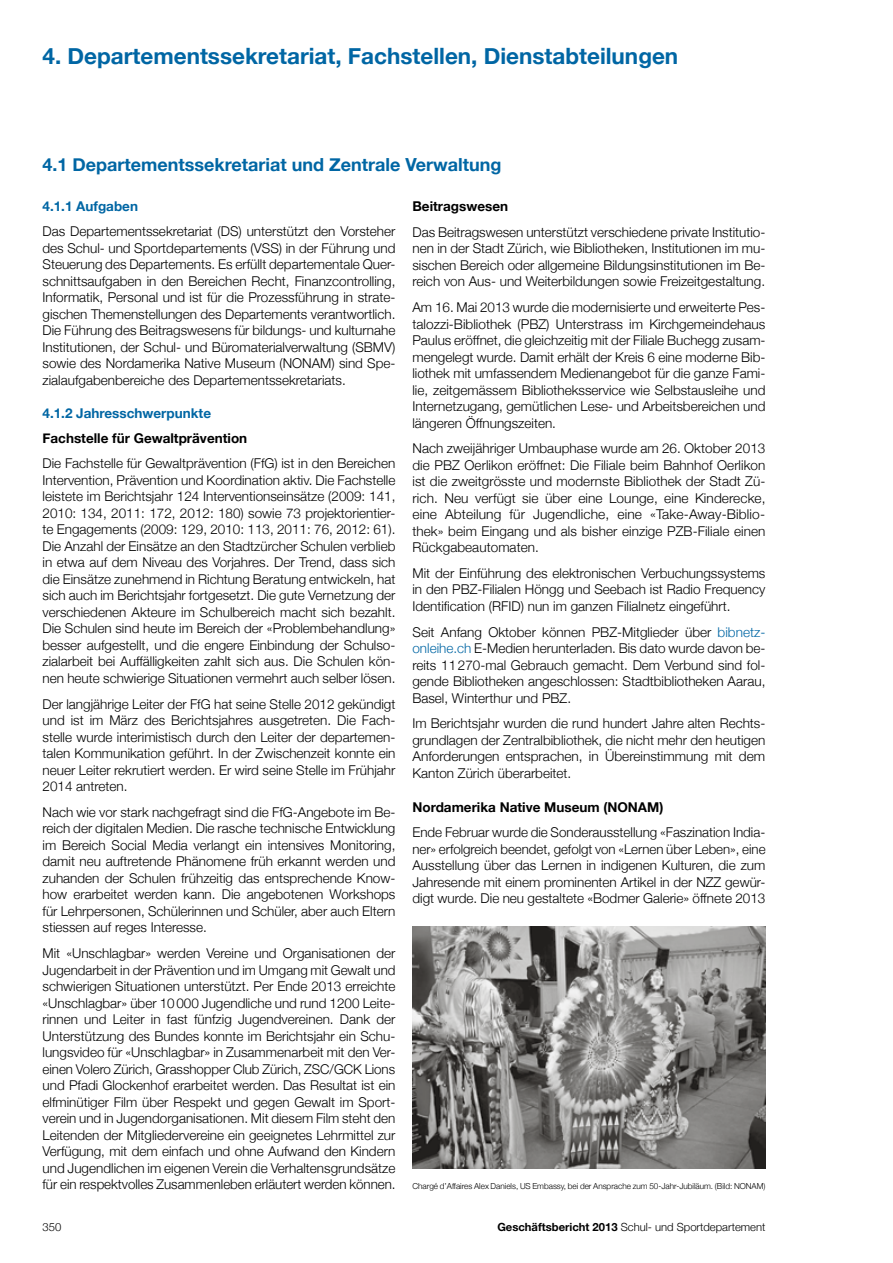
<style>
.page{position:relative;width:893px;height:1263px;background:#fff}
.page>*{position:absolute;margin:0;border:0;box-sizing:border-box;transform-origin:0 0}
.t1{font:700 22.5px "Helvetica Neue";color:#0066a4}
.t2{font:700 18px "Helvetica Neue";color:#0066a4}
.t3{font:300 13.5px/16.5px "Helvetica Neue";color:#000;text-align:justify}
.t4{font:700 13.5px "Helvetica Neue";color:#000}
.t5{font:700 13.5px "Helvetica Neue";color:#0066a4}
.t6{font:300 11.25px "Helvetica Neue";color:#000}
.t7{font:300 8.25px "Helvetica Neue";color:#000}
.s1{color:#0066a4}
.s2{font-weight:700}
</style>
<div class="page">
<img style="left:412px;top:926px;width:353px;height:242px">
<h1 class="t1" style="left:43px;top:43px;width:637px">4. Departementssekretariat, Fachstellen, Dienstabteilungen</h1>
<h2 class="t2" style="left:43px;top:153px;width:460px">4.1 Departementssekretariat und Zentrale Verwaltung</h2>
<p class="t5" style="left:43px;top:198px;width:97px">4.1.1 Aufgaben</p>
<p class="t3" style="left:43px;top:223px;width:354px">Das Departementssekretariat (DS) unterstützt den Vorsteher des Schul- und Sportdepartements (VSS) in der Führung und Steuerung des Departements. Es erfüllt departementale Quer&shy;schnittsaufgaben in den Bereichen Recht, Finanzcontrolling, Informatik, Personal und ist für die Prozessführung in strate&shy;gischen Themenstellungen des Departements verantwortlich.<br>Die Führung des Beitragswesens für bildungs- und kulturnahe Institutionen, der Schul- und Büromaterialverwaltung (SBMV) sowie des Nordamerika Native Museum (NONAM) sind Spe&shy;zialaufgabenbereiche des Departementssekretariats.</p>
<p class="t5" style="left:43px;top:405px;width:170px">4.1.2 Jahresschwerpunkte</p>
<p class="t4" style="left:43px;top:430px;width:206px">Fachstelle für Gewaltprävention</p>
<p class="t3" style="left:43px;top:455px;width:354px">Die Fachstelle für Gewaltprävention (FfG) ist in den Bereichen Intervention, Prävention und Koordination aktiv. Die Fachstelle leistete im Berichtsjahr 124 Interventionseinsätze (2009: 141, 2010: 134, 2011: 172, 2012: 180) sowie 73 projektorientier&shy;te Engagements (2009: 129, 2010: 113, 2011: 76, 2012: 61).<br>Die Anzahl der Einsätze an den Stadtzürcher Schulen verblieb in etwa auf dem Niveau des Vorjahres. Der Trend, dass sich die Einsätze zunehmend in Richtung Beratung entwickeln, hat sich auch im Berichtsjahr fortgesetzt. Die gute Vernetzung der verschiedenen Akteure im Schulbereich macht sich bezahlt.<br>Die Schulen sind heute im Bereich der «Problembehandlung» besser aufgestellt, und die engere Einbindung der Schulso&shy;zialarbeit bei Auffälligkeiten zahlt sich aus. Die Schulen kön&shy;nen heute schwierige Situationen vermehrt auch selber lösen.</p>
<p class="t3" style="left:43px;top:695px;width:354px">Der langjährige Leiter der FfG hat seine Stelle 2012 gekündigt und ist im März des Berichtsjahres ausgetreten. Die Fach&shy;stelle wurde interimistisch durch den Leiter der departemen&shy;talen Kommunikation geführt. In der Zwischenzeit konnte ein neuer Leiter rekrutiert werden. Er wird seine Stelle im Frühjahr 2014 antreten.</p>
<p class="t3" style="left:43px;top:803px;width:354px">Nach wie vor stark nachgefragt sind die FfG-Angebote im Be&shy;reich der digitalen Medien. Die rasche technische Entwicklung im Bereich Social Media verlangt ein intensives Monitoring, damit neu auftretende Phänomene früh erkannt werden und zuhanden der Schulen frühzeitig das entsprechende Know&shy;how erarbeitet werden kann. Die angebotenen Workshops für Lehrpersonen, Schülerinnen und Schüler, aber auch Eltern stiessen auf reges Interesse.</p>
<p class="t3" style="left:43px;top:944px;width:355px">Mit «Unschlagbar» werden Vereine und Organisationen der Jugendarbeit in der Prävention und im Umgang mit Gewalt und schwierigen Situationen unterstützt. Per Ende 2013 erreichte «Unschlagbar» über 10000 Jugendliche und rund 1200 Leite&shy;rinnen und Leiter in fast fünfzig Jugendvereinen. Dank der Unterstützung des Bundes konnte im Berichtsjahr ein Schu&shy;lungsvideo für «Unschlagbar» in Zusammenarbeit mit den Ver&shy;einen Volero Zürich, Grasshopper Club Zürich, ZSC/GCK Lions und Pfadi Glockenhof erarbeitet werden. Das Resultat ist ein elfminütiger Film über Respekt und gegen Gewalt im Sport&shy;verein und in Jugendorganisationen. Mit diesem Film steht den Leitenden der Mitgliedervereine ein geeignetes Lehrmittel zur Verfügung, mit dem einfach und ohne Aufwand den Kindern und Jugendlichen im eigenen Verein die Verhaltensgrundsätze für ein respektvolles Zusammenleben erläutert werden können.</p>
<p class="t4" style="left:412px;top:198px;width:97px">Beitragswesen</p>
<p class="t3" style="left:412px;top:224px;width:354px">Das Beitragswesen unterstützt verschiedene private Institutio&shy;nen in der Stadt Zürich, wie Bibliotheken, Institutionen im mu&shy;sischen Bereich oder allgemeine Bildungsinstitutionen im Be&shy;reich von Aus- und Weiterbildungen sowie Freizeitgestaltung.</p>
<p class="t3" style="left:412px;top:299px;width:354px">Am 16. Mai 2013 wurde die modernisierte und erweiterte Pes&shy;talozzi-Bibliothek (PBZ) Unterstrass im Kirchgemeindehaus Paulus eröffnet, die gleichzeitig mit der Filiale Buchegg zusam&shy;mengelegt wurde. Damit erhält der Kreis 6 eine moderne Bib&shy;liothek mit umfassendem Medienangebot für die ganze Fami&shy;lie, zeitgemässem Bibliotheksservice wie Selbstausleihe und Internetzugang, gemütlichen Lese- und Arbeitsbereichen und längeren Öffnungszeiten.</p>
<p class="t3" style="left:412px;top:440px;width:355px">Nach zweijähriger Umbauphase wurde am 26. Oktober 2013 die PBZ Oerlikon eröffnet: Die Filiale beim Bahnhof Oerlikon ist die zweitgrösste und modernste Bibliothek der Stadt Zü&shy;rich. Neu verfügt sie über eine Lounge, eine Kinderecke, eine Abteilung für Jugendliche, eine «Take-Away-Biblio&shy;thek» beim Eingang und als bisher einzige PZB-Filiale einen Rückgabeautomaten.</p>
<p class="t3" style="left:412px;top:565px;width:354px">Mit der Einführung des elektronischen Verbuchungssystems in den PBZ-Filialen Höngg und Seebach ist Radio Frequency Identification (RFID) nun im ganzen Filialnetz eingeführt.</p>
<p class="t3" style="left:412px;top:623px;width:354px">Seit Anfang Oktober können PBZ-Mitglieder über <span class="s1">bibnetz&shy;onleihe.ch</span> E-Medien herunterladen. Bis dato wurde davon be&shy;reits 11270-mal Gebrauch gemacht. Dem Verbund sind fol&shy;gende Bibliotheken angeschlossen: Stadtbibliotheken Aarau, Basel, Winterthur und PBZ.</p>
<p class="t3" style="left:412px;top:715px;width:354px">Im Berichtsjahr wurden die rund hundert Jahre alten Rechts&shy;grundlagen der Zentralbibliothek, die nicht mehr den heutigen Anforderungen entsprachen, in Übereinstimmung mit dem Kanton Zürich überarbeitet.</p>
<p class="t4" style="left:412px;top:798px;width:252px">Nordamerika Native Museum (NONAM)</p>
<p class="t3" style="left:412px;top:824px;width:355px">Ende Februar wurde die Sonderausstellung «Faszination India&shy;ner» erfolgreich beendet, gefolgt von «Lernen über Leben», eine Ausstellung über das Lernen in indigenen Kulturen, die zum Jahresende mit einem prominenten Artikel in der NZZ gewür&shy;digt wurde. Die neu gestaltete «Bodmer Galerie» öffnete 2013</p>
<p class="t7" style="left:412px;top:1181px;width:354px">Chargé d’Affaires Alex Daniels, US Embassy, bei der Ansprache zum 50-Jahr-Jubiläum. (Bild: NONAM)</p>
<p class="t6" style="left:43px;top:1220px;width:20px">350</p>
<p class="t6" style="left:497px;top:1220px;width:269px"><span class="s2">Geschäftsbericht 2013</span> Schul- und Sportdepartement</p>
</div>
